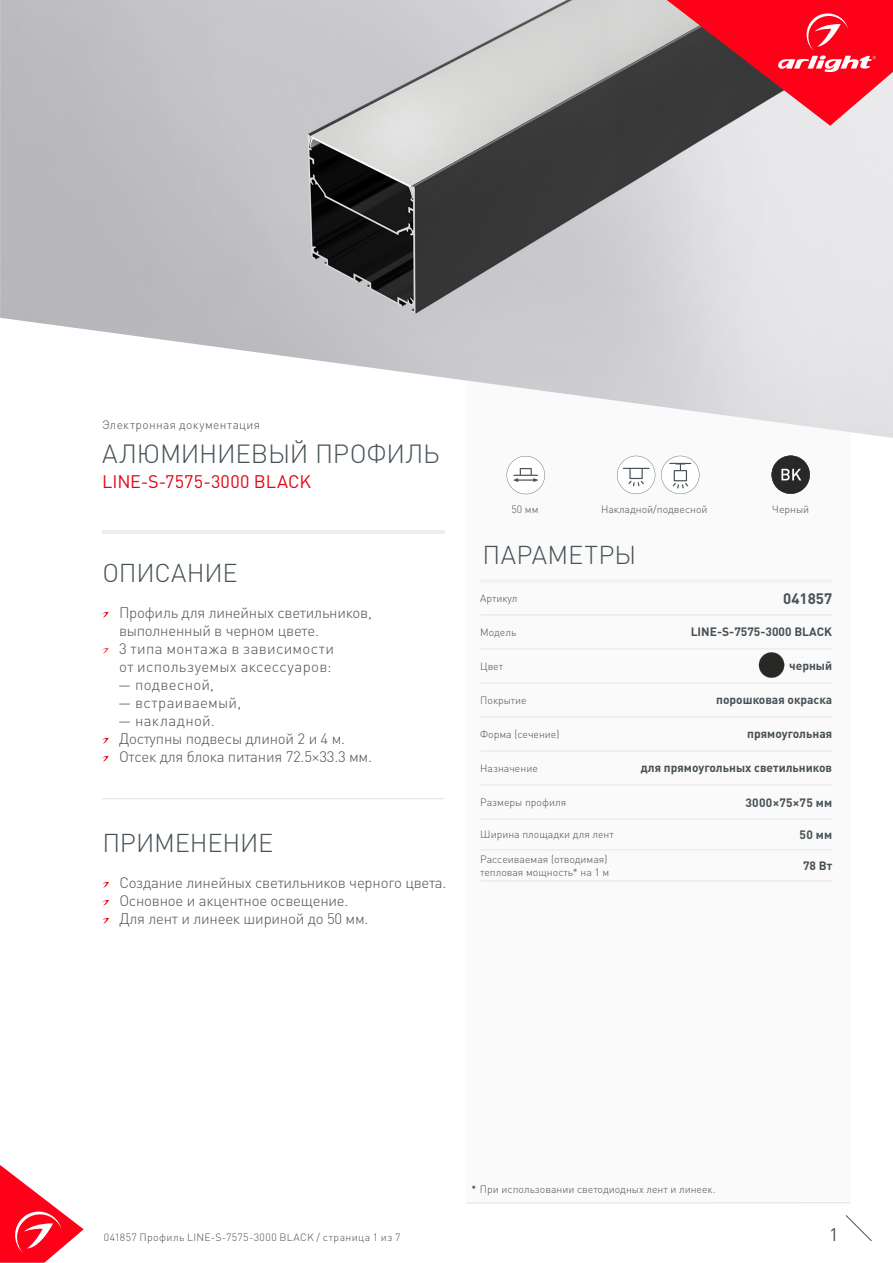
<style>
.page{position:relative;width:893px;height:1263px;background:#fff}
.page>*{position:absolute;margin:0;border:0;box-sizing:border-box;transform-origin:0 0}
.t1{font:300 25.95px "DIN Pro";letter-spacing:-.01em;color:#485156}
.t2{font:300 25.5px "DIN Pro";letter-spacing:-.005em;color:#485156}
.t3{font:300 25.5px "DIN Pro";letter-spacing:.015em;color:#485156}
.t4{font:18px "DIN Pro";letter-spacing:.005em;color:#e30613}
.t5{font:18px "DIN Pro";color:#485156}
.t6{font:300 15px/18px "DIN Pro";letter-spacing:-.015em;color:#485156}
.t7{font:300 15px "DIN Pro";letter-spacing:.015em;color:#485156}
.t8{font:300 15px "DIN Pro";letter-spacing:.02em;color:#485156}
.t9{font:700 15px "DIN Pro";color:#485156}
.t10{font:700 12px "DIN Pro";color:#485156}
.t11{font:300 12px "DIN Pro";letter-spacing:.03em;color:#485156}
.t12{font:700 12px "DIN Pro";letter-spacing:.025em;color:#485156}
.t13{font:300 10.5px/12.6px "DIN Pro";color:#485156}
.t14{font:300 10.5px "DIN Pro";letter-spacing:.035em;color:#485156}
.s1{color:#000}
</style>
<div class="page">
<svg style="left:0;top:1165px;width:84px;height:98px"></svg>
<svg style="left:845px;top:1215px;width:27px;height:26px"></svg>
<div style="left:466px;top:250px;width:384px;height:953px;background:#fafafa"></div>
<img style="left:0;top:0;width:893px;height:438px">
<hr style="left:480px;top:579px;width:148px;height:4px;background:#f2f2f2">
<hr style="left:628px;top:579px;width:204px;height:4px;background:#f2f2f2">
<hr style="left:480px;top:614px;width:148px;height:1px;background:#ededed">
<hr style="left:628px;top:614px;width:204px;height:1px;background:#ededed">
<hr style="left:480px;top:648px;width:148px;height:2px;background:#ededed">
<hr style="left:628px;top:648px;width:204px;height:2px;background:#ededed">
<hr style="left:480px;top:682px;width:148px;height:2px;background:#ededed">
<hr style="left:628px;top:682px;width:204px;height:2px;background:#ededed">
<hr style="left:480px;top:716px;width:148px;height:2px;background:#ededed">
<hr style="left:628px;top:716px;width:204px;height:2px;background:#ededed">
<hr style="left:480px;top:750px;width:148px;height:2px;background:#ededed">
<hr style="left:628px;top:750px;width:204px;height:2px;background:#ededed">
<hr style="left:480px;top:784px;width:148px;height:2px;background:#ededed">
<hr style="left:628px;top:784px;width:204px;height:2px;background:#ededed">
<hr style="left:480px;top:818px;width:148px;height:2px;background:#ededed">
<hr style="left:628px;top:818px;width:204px;height:2px;background:#ededed">
<hr style="left:480px;top:849px;width:148px;height:2px;background:#ededed">
<hr style="left:628px;top:849px;width:204px;height:2px;background:#ededed">
<hr style="left:480px;top:880px;width:148px;height:1px;background:#ededed">
<hr style="left:628px;top:880px;width:204px;height:1px;background:#ededed">
<hr style="left:466px;top:1202px;width:384px;height:1px;background:#e3e3e3">
<svg style="left:667px;top:0;width:226px;height:126px;background:#c53a48"></svg>
<svg style="left:102px;top:882px;width:7px;height:6px"></svg>
<svg style="left:102px;top:900px;width:7px;height:6px"></svg>
<svg style="left:102px;top:918px;width:7px;height:6px"></svg>
<hr style="left:102px;top:798px;width:343px;height:1px;background:#e3e3e3">
<svg style="left:507px;top:456px;width:38px;height:38px"></svg>
<svg style="left:617px;top:456px;width:38px;height:38px"></svg>
<svg style="left:661px;top:456px;width:38px;height:38px"></svg>
<svg style="left:102px;top:612px;width:7px;height:6px"></svg>
<svg style="left:102px;top:648px;width:7px;height:6px"></svg>
<svg style="left:102px;top:738px;width:7px;height:6px"></svg>
<svg style="left:102px;top:756px;width:7px;height:6px"></svg>
<svg style="left:759px;top:652px;width:25px;height:26px"></svg>
<svg style="left:772px;top:456px;width:38px;height:38px"></svg>
<hr style="left:102px;top:530px;width:342px;height:3px;background:#ededed">
<p class="t11" style="left:102px;top:417px;width:160px">Электронная документация</p>
<h1 class="t1" style="left:102px;top:436px;width:339px">АЛЮМИНИЕВЫЙ ПРОФИЛЬ</h1>
<p class="t4" style="left:102px;top:470px;width:211px">LINE-S-7575-3000 BLACK</p>
<h2 class="t2" style="left:102px;top:555px;width:137px">ОПИСАНИЕ</h2>
<p class="t6" style="left:119px;top:602px;width:254px">Профиль для линейных светильников, выполненный в черном цвете.<br>3 типа монтажа в зависимости<br>от используемых аксессуаров:</p>
<p class="t8" style="left:118px;top:674px;width:97px">— подвесной,</p>
<p class="t7" style="left:118px;top:692px;width:125px">— встраиваемый,</p>
<p class="t6" style="left:118px;top:710px;width:255px">— накладной.<br>Доступны подвесы длиной 2 и 4 м.<br>Отсек для блока питания 72.5×33.3 мм.</p>
<h2 class="t2" style="left:102px;top:825px;width:172px">ПРИМЕНЕНИЕ</h2>
<p class="t6" style="left:119px;top:872px;width:329px">Создание линейных светильников черного цвета.<br>Основное и акцентное освещение.<br>Для лент и линеек шириной до 50 мм.</p>
<p class="t13" style="left:511px;top:502px;width:29px">50 мм</p>
<p class="t13" style="left:601px;top:502px;width:108px">Накладной/подвесной</p>
<p class="t13" style="left:772px;top:502px;width:38px">Черный</p>
<h2 class="t3" style="left:483px;top:537px;width:155px">ПАРАМЕТРЫ</h2>
<p class="t13" style="left:480px;top:591px;width:39px">Артикул</p>
<p class="t9" style="left:783px;top:588px;width:50px">041857</p>
<p class="t13" style="left:480px;top:625px;width:38px">Модель</p>
<p class="t10" style="left:691px;top:624px;width:143px">LINE-S-7575-3000 BLACK</p>
<p class="t13" style="left:480px;top:659px;width:24px">Цвет</p>
<p class="t10" style="left:789px;top:658px;width:44px">черный</p>
<p class="t13" style="left:480px;top:693px;width:48px">Покрытие</p>
<p class="t10" style="left:716px;top:692px;width:117px">порошковая окраска</p>
<p class="t13" style="left:480px;top:727px;width:81px">Форма (сечение)</p>
<p class="t10" style="left:747px;top:726px;width:86px">прямоугольная</p>
<p class="t13" style="left:480px;top:761px;width:59px">Назначение</p>
<p class="t10" style="left:641px;top:760px;width:193px">для прямоугольных светильников</p>
<p class="t13" style="left:480px;top:795px;width:87px">Размеры профиля</p>
<p class="t12" style="left:745px;top:794px;width:88px">3000×75×75 мм</p>
<p class="t13" style="left:480px;top:828px;width:135px">Ширина площадки для лент</p>
<p class="t10" style="left:799px;top:826px;width:34px">50 мм</p>
<p class="t13" style="left:480px;top:852px;width:131px">Рассеиваемая (отводимая) тепловая мощность* на 1 м</p>
<p class="t10" style="left:803px;top:857px;width:31px">78 Вт</p>
<p class="t13" style="left:471px;top:1183px;width:246px"><span class="s1">*</span> При использовании светодиодных лент и линеек.</p>
<p class="t14" style="left:104px;top:1230px;width:298px">041857 Профиль LINE-S-7575-3000 BLACK / страница 1 из 7</p>
<p class="t5" style="left:829px;top:1222px;width:11px">1</p>
</div>
